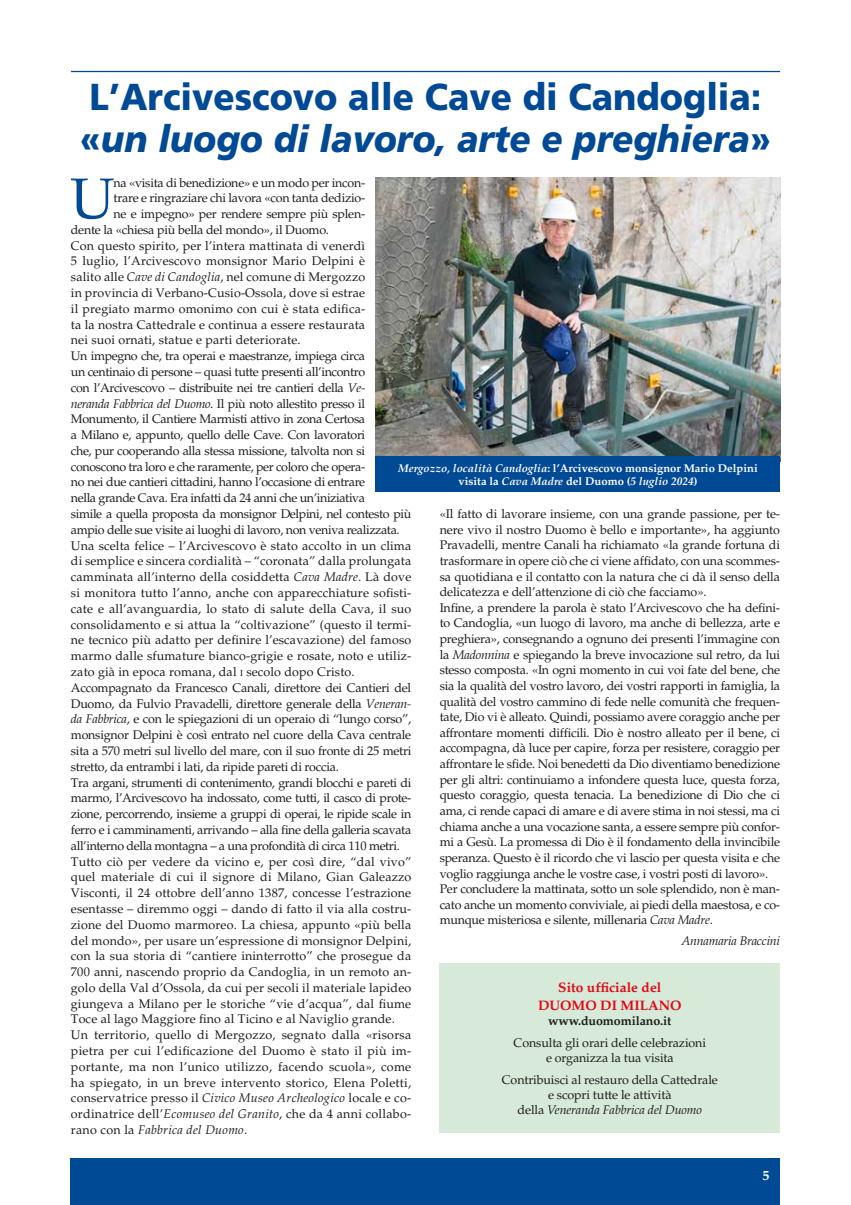
<style>
.page{position:relative;width:851px;height:1205px;background:#fff}
.page>*{position:absolute;margin:0;border:0;box-sizing:border-box;transform-origin:0 0}
.t1{font:57.12px "Palatino";color:#004994}
.t2{font:900 37.5px/42.5px "Frutiger";color:#004994;scale:.93 1}
.t3{font:700 13.75px/17.5px "Palatino";color:#e30613;text-align:center}
.t4{font:700 13.75px "Palatino";color:#fff}
.t5{font:12.5px/15.6px "Palatino";letter-spacing:-.02em;color:#1d1d1b;text-align:center}
.t6{font:12.5px "Palatino";letter-spacing:.01em;color:#1d1d1b}
.t7{font:12.5px "Palatino";letter-spacing:.02em;color:#1d1d1b}
.t8{font:italic 12.5px "Palatino";letter-spacing:.02em;color:#1d1d1b}
.t9{font:700 12.5px "Palatino";letter-spacing:-.01em;color:#1d1d1b}
.t10{font:italic 12.5px "Palatino";letter-spacing:-.02em;color:#1d1d1b}
.t11{font:700 11.25px/13.1px "Palatino";color:#fff;text-align:center}
.s1{font-style:italic}
.s2{font-size:8.75px}
.s3{font-style:normal}
</style>
<div class="page">
<div style="left:71px;top:1159px;width:709px;height:46px;background:#004994"></div>
<img style="left:376px;top:177px;width:404px;height:279px">
<hr style="left:71px;top:71px;width:709px;height:1px;background:#004994">
<div style="left:376px;top:456px;width:404px;height:35px;background:#004994"></div>
<div style="left:439px;top:963px;width:341px;height:170px;background:#d7ead9"></div>
<h2 class="t2" style="left:80px;top:76px;width:744px">L’Arcivescovo alle Cave di Candoglia: «<span class="s1">un luogo di lavoro, arte e preghiera</span>»</h2>
<h1 class="t1" style="left:70px;top:165px;width:46px">U</h1>
<p class="t5" style="left:113px;top:175px;width:253px">na «visita di benedizione» e un modo per incon-</p>
<p class="t5" style="left:113px;top:191px;width:253px">trare e ringraziare chi lavora «con tanta dedizio-</p>
<p class="t5" style="left:113px;top:206px;width:253px">ne e impegno» per rendere sempre più splen-</p>
<p class="t5" style="left:71px;top:222px;width:259px">dente la «chiesa più bella del mondo», il Duomo.</p>
<p class="t6" style="left:71px;top:238px;width:296px">Con questo spirito, per l’intera mattinata di venerdì</p>
<p class="t6" style="left:71px;top:254px;width:296px">5 luglio, l’Arcivescovo monsignor Mario Delpini è</p>
<p class="t6" style="left:71px;top:270px;width:296px">salito alle <span class="s1">Cave di Candoglia</span>, nel comune di Mergozzo</p>
<p class="t6" style="left:71px;top:285px;width:296px">in provincia di Verbano-Cusio-Ossola, dove si estrae</p>
<p class="t6" style="left:71px;top:301px;width:296px">il pregiato marmo omonimo con cui è stata edifica-</p>
<p class="t6" style="left:71px;top:317px;width:296px">ta la nostra Cattedrale e continua a essere restaurata</p>
<p class="t6" style="left:71px;top:333px;width:231px">nei suoi ornati, statue e parti deteriorate.</p>
<p class="t5" style="left:71px;top:348px;width:296px">Un impegno che, tra operai e maestranze, impiega circa</p>
<p class="t5" style="left:71px;top:364px;width:296px">un centinaio di persone – quasi tutte presenti all’incontro</p>
<p class="t5" style="left:71px;top:380px;width:296px">con l’Arcivescovo – distribuite nei tre cantieri della <span class="s1">Ve-</span></p>
<p class="t5" style="left:71px;top:396px;width:296px"><span class="s1">neranda Fabbrica del Duomo</span>. Il più noto allestito presso il</p>
<p class="t5" style="left:71px;top:411px;width:296px">Monumento, il Cantiere Marmisti attivo in zona Certosa</p>
<p class="t5" style="left:71px;top:427px;width:296px">a Milano e, appunto, quello delle Cave. Con lavoratori</p>
<p class="t5" style="left:71px;top:443px;width:296px">che, pur cooperando alla stessa missione, talvolta non si</p>
<p class="t5" style="left:71px;top:459px;width:296px">conoscono tra loro e che raramente, per coloro che opera-</p>
<p class="t5" style="left:71px;top:475px;width:296px">no nei due cantieri cittadini, hanno l’occasione di entrare</p>
<p class="t5" style="left:71px;top:490px;width:296px">nella grande Cava. Era infatti da 24 anni che un’iniziativa</p>
<p class="t5" style="left:71px;top:506px;width:342px">simile a quella proposta da monsignor Delpini, nel contesto più</p>
<p class="t5" style="left:71px;top:522px;width:330px">ampio delle sue visite ai luoghi di lavoro, non veniva realizzata.</p>
<p class="t6" style="left:71px;top:538px;width:342px">Una scelta felice – l’Arcivescovo è stato accolto in un clima</p>
<p class="t6" style="left:71px;top:554px;width:342px">di semplice e sincera cordialità – “coronata” dalla prolungata</p>
<p class="t6" style="left:71px;top:570px;width:342px">camminata all’interno della cosiddetta <span class="s1">Cava Madre</span>. Là dove</p>
<p class="t6" style="left:71px;top:585px;width:342px">si monitora tutto l’anno, anche con apparecchiature sofisti-</p>
<p class="t6" style="left:71px;top:601px;width:342px">cate e all’avanguardia, lo stato di salute della Cava, il suo</p>
<p class="t6" style="left:71px;top:617px;width:342px">consolidamento e si attua la “coltivazione” (questo il termi-</p>
<p class="t6" style="left:71px;top:633px;width:342px">ne tecnico più adatto per definire l’escavazione) del famoso</p>
<p class="t6" style="left:71px;top:648px;width:342px">marmo dalle sfumature bianco-grigie e rosate, noto e utiliz-</p>
<p class="t6" style="left:71px;top:664px;width:285px">zato già in epoca romana, dal <span class="s2">i</span> secolo dopo Cristo.</p>
<p class="t5" style="left:71px;top:680px;width:342px">Accompagnato da Francesco Canali, direttore dei Cantieri del</p>
<p class="t5" style="left:71px;top:696px;width:342px">Duomo, da Fulvio Pravadelli, direttore generale della <span class="s1">Veneran-</span></p>
<p class="t5" style="left:71px;top:711px;width:342px"><span class="s1">da Fabbrica</span>, e con le spiegazioni di un operaio di “lungo corso”,</p>
<p class="t5" style="left:71px;top:727px;width:342px">monsignor Delpini è così entrato nel cuore della Cava centrale</p>
<p class="t5" style="left:71px;top:743px;width:342px">sita a 570 metri sul livello del mare, con il suo fronte di 25 metri</p>
<p class="t5" style="left:71px;top:759px;width:269px">stretto, da entrambi i lati, da ripide pareti di roccia.</p>
<p class="t5" style="left:71px;top:775px;width:342px">Tra argani, strumenti di contenimento, grandi blocchi e pareti di</p>
<p class="t5" style="left:71px;top:790px;width:342px">marmo, l’Arcivescovo ha indossato, come tutti, il casco di prote-</p>
<p class="t5" style="left:71px;top:806px;width:342px">zione, percorrendo, insieme a gruppi di operai, le ripide scale in</p>
<p class="t5" style="left:71px;top:822px;width:342px">ferro e i camminamenti, arrivando – alla fine della galleria scavata</p>
<p class="t5" style="left:71px;top:838px;width:330px">all’interno della montagna – a una profondità di circa 110 metri.</p>
<p class="t6" style="left:71px;top:854px;width:342px">Tutto ciò per vedere da vicino e, per così dire, “dal vivo”</p>
<p class="t6" style="left:71px;top:870px;width:342px">quel materiale di cui il signore di Milano, Gian Galeazzo</p>
<p class="t6" style="left:71px;top:885px;width:342px">Visconti, il 24 ottobre dell’anno 1387, concesse l’estrazione</p>
<p class="t6" style="left:71px;top:901px;width:342px">esentasse – diremmo oggi – dando di fatto il via alla costru-</p>
<p class="t6" style="left:71px;top:917px;width:342px">zione del Duomo marmoreo. La chiesa, appunto «più bella</p>
<p class="t6" style="left:71px;top:933px;width:342px">del mondo», per usare un’espressione di monsignor Delpini,</p>
<p class="t6" style="left:71px;top:949px;width:342px">con la sua storia di “cantiere ininterrotto” che prosegue da</p>
<p class="t6" style="left:71px;top:964px;width:342px">700 anni, nascendo proprio da Candoglia, in un remoto an-</p>
<p class="t6" style="left:71px;top:980px;width:342px">golo della Val d’Ossola, da cui per secoli il materiale lapideo</p>
<p class="t6" style="left:71px;top:996px;width:342px">giungeva a Milano per le storiche “vie d’acqua”, dal fiume</p>
<p class="t6" style="left:71px;top:1012px;width:325px">Toce al lago Maggiore fino al Ticino e al Naviglio grande.</p>
<p class="t7" style="left:71px;top:1027px;width:342px">Un territorio, quello di Mergozzo, segnato dalla «risorsa</p>
<p class="t7" style="left:71px;top:1043px;width:342px">pietra per cui l’edificazione del Duomo è stato il più im-</p>
<p class="t7" style="left:71px;top:1059px;width:342px">portante, ma non l’unico utilizzo, facendo scuola», come</p>
<p class="t7" style="left:71px;top:1075px;width:342px">ha spiegato, in un breve intervento storico, Elena Poletti,</p>
<p class="t7" style="left:71px;top:1091px;width:342px">conservatrice presso il <span class="s1">Civico Museo Archeologico</span> locale e co-</p>
<p class="t7" style="left:71px;top:1106px;width:342px">ordinatrice dell’<span class="s1">Ecomuseo del Granito</span>, che da 4 anni collabo-</p>
<p class="t8" style="left:71px;top:1122px;width:178px"><span class="s3">rano con la</span> Fabbrica del Duomo<span class="s3">.</span></p>
<p class="t11" style="left:398px;top:461px;width:361px"><span class="s1">Mergozzo, località Candoglia</span>: l’Arcivescovo monsignor Mario Delpini visita la <span class="s1">Cava Madre</span> del Duomo (<span class="s1">5 luglio 2024</span>)</p>
<p class="t5" style="left:439px;top:506px;width:342px;text-align:left">«Il fatto di lavorare insieme, con una grande passione, per te&shy;nere vivo il nostro Duomo è bello e importante», ha aggiunto Pravadelli, mentre Canali ha richiamato «la grande fortuna di trasformare in opere ciò che ci viene affidato, con una scommes&shy;sa quotidiana e il contatto con la natura che ci dà il senso della delicatezza e dell’attenzione di ciò che facciamo».<br>Infine, a prendere la parola è stato l’Arcivescovo che ha defini&shy;to Candoglia, «un luogo di lavoro, ma anche di bellezza, arte e preghiera», consegnando a ognuno dei presenti l’immagine con la <span class="s1">Madonnina</span> e spiegando la breve invocazione sul retro, da lui stesso composta. «In ogni momento in cui voi fate del bene, che sia la qualità del vostro lavoro, dei vostri rapporti in famiglia, la qualità del vostro cammino di fede nelle comunità che frequen&shy;tate, Dio vi è alleato. Quindi, possiamo avere coraggio anche per affrontare momenti difficili. Dio è nostro alleato per il bene, ci accompagna, dà luce per capire, forza per resistere, coraggio per affrontare le sfide. Noi benedetti da Dio diventiamo benedizione per gli altri: continuiamo a infondere questa luce, questa forza, questo coraggio, questa tenacia. La benedizione di Dio che ci ama, ci rende capaci di amare e di avere stima in noi stessi, ma ci chiama anche a una vocazione santa, a essere sempre più confor&shy;mi a Gesù. La promessa di Dio è il fondamento della invincibile speranza. Questo è il ricordo che vi lascio per questa visita e che voglio raggiunga anche le vostre case, i vostri posti di lavoro».<br>Per concludere la mattinata, sotto un sole splendido, non è man&shy;cato anche un momento conviviale, ai piedi della maestosa, e co&shy;munque misteriosa e silente, millenaria <span class="s1">Cava Madre</span>.</p>
<p class="t10" style="left:681px;top:933px;width:100px">Annamaria Braccini</p>
<p class="t3" style="left:538px;top:979px;width:145px">Sito ufficiale del<br>DUOMO DI MILANO</p>
<p class="t9" style="left:548px;top:1013px;width:125px">www.duomomilano.it</p>
<p class="t5" style="left:513px;top:1035px;width:194px;line-height:15px">Consulta gli orari delle celebrazioni e organizza la tua visita</p>
<p class="t5" style="left:502px;top:1072px;width:217px;line-height:15px">Contribuisci al restauro della Cattedrale e scopri tutte le attività<br>della <span class="s1">Veneranda Fabbrica del Duomo</span></p>
<p class="t4" style="left:762px;top:1167px;width:8px">5</p>
</div>
